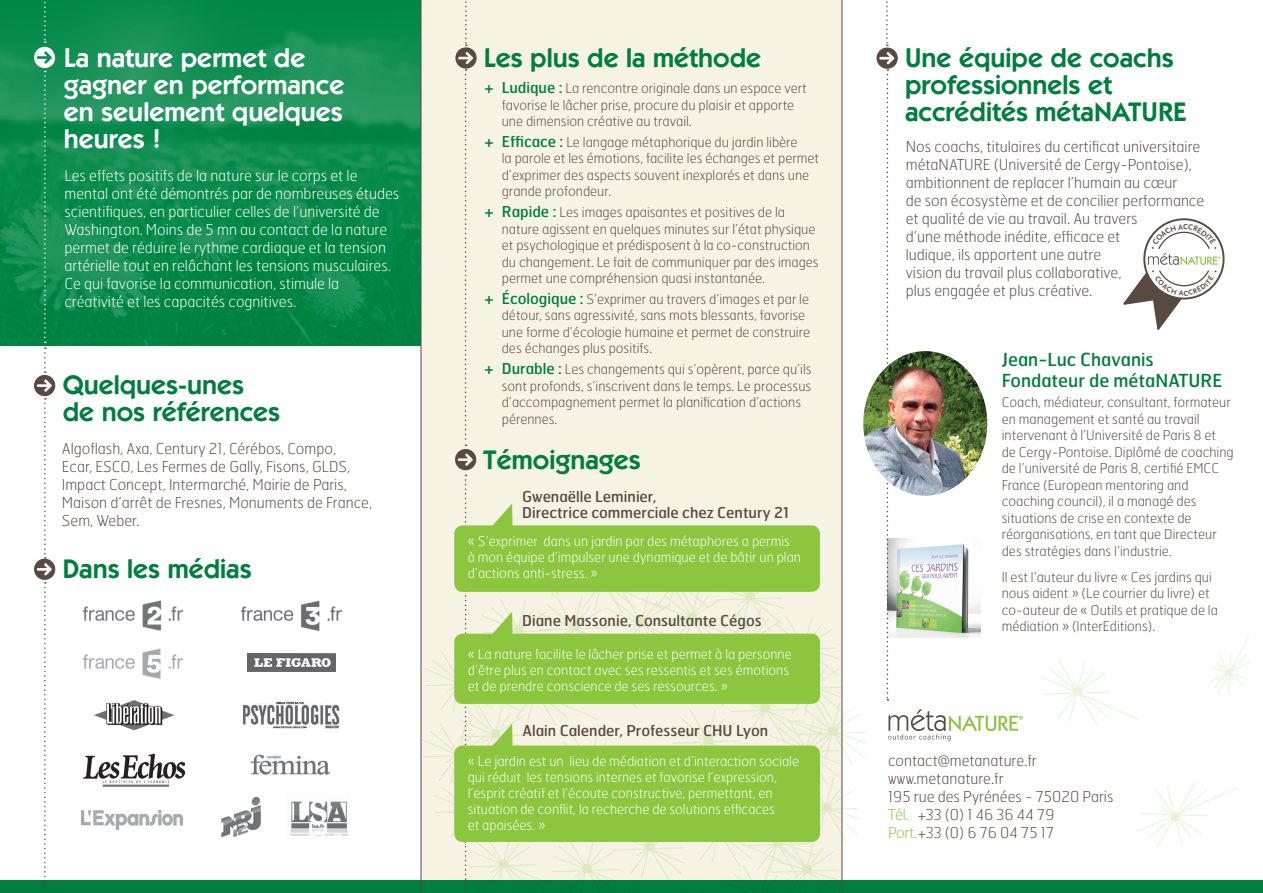
<style>
.page{position:relative;width:1263px;height:893px;background:#fff}
.page>*{position:absolute;margin:0;border:0;box-sizing:border-box;transform-origin:0 0}
.t1{font:600 27px/27px "Itc Kabel";color:#007e3d}
.t2{font:600 27px/27px "Itc Kabel";color:#fff}
.t3{font:18px/20.7px "Hermes";color:#007e3d}
.t4{font:100 15px/18px "Hermes";color:#594a41}
.t5{font:100 15px/18px "Hermes";color:#fff}
.t6{font:15px/16.5px "Hermes";color:#594a41}
.t7{font:100 13.5px/16.5px "Hermes";color:#594a41}
.t8{font:100 13.5px/15.8px "Hermes";color:#fff}
.s1{font-weight:400;font-size:16.5px;color:#007e3d}
.s2{font-weight:400;font-size:15px;color:#007e3d}
.s3{color:#8bc63e}
</style>
<div class="page">
<div style="left:0;top:880px;width:1263px;height:13px;background:#007e3d"></div>
<img style="left:0;top:0;width:421px;height:346px">
<svg style="left:1041px;top:660px;width:98px;height:66px"></svg>
<svg style="left:1209px;top:637px;width:41px;height:57px"></svg>
<svg style="left:1138px;top:782px;width:99px;height:66px"></svg>
<img style="left:899px;top:538px;width:82px;height:99px">
<svg style="left:888px;top:709px;width:135px;height:32px"></svg>
<img style="left:82px;top:811px;width:101px;height:18px">
<img style="left:84px;top:600px;width:100px;height:30px">
<img style="left:84px;top:648px;width:100px;height:30px">
<img style="left:84px;top:753px;width:101px;height:34px">
<img style="left:290px;top:801px;width:59px;height:35px">
<img style="left:95px;top:700px;width:79px;height:29px">
<img style="left:247px;top:654px;width:88px;height:18px">
<img style="left:221px;top:796px;width:40px;height:42px">
<img style="left:252px;top:754px;width:77px;height:21px">
<img style="left:242px;top:701px;width:98px;height:28px">
<img style="left:242px;top:600px;width:101px;height:30px">
<svg style="left:33px;top:0;width:24px;height:891px"></svg>
<svg style="left:876px;top:1px;width:23px;height:699px"></svg>
<svg style="left:421px;top:0;width:446px;height:893px;background:#dae7be"></svg>
<img style="left:863px;top:351px;width:124px;height:145px">
<svg style="left:1123px;top:218px;width:101px;height:112px"></svg>
<h1 class="t2" style="left:64px;top:44px;width:282px">La nature permet de gagner en performance en seulement quelques heures !</h1>
<p class="t5" style="left:64px;top:167px;width:336px">Les effets positifs de la nature sur le corps et le mental ont été démontrés par de nombreuses études scientifiques, en particulier celles de l’université de Washington. Moins de 5 mn au contact de la nature permet de réduire le rythme cardiaque et la tension artérielle tout en relâchant les tensions musculaires.<br>Ce qui favorise la communication, stimule la créativité et les capacités cognitives.</p>
<h1 class="t1" style="left:63px;top:372px;width:219px">Quelques-unes de nos références</h1>
<p class="t4" style="left:62px;top:439px;width:312px">Algoflash, Axa, Century 21, Cérébos, Compo,<br>Ecar, ESCO, Les Fermes de Gally, Fisons, GLDS, Impact Concept, Intermarché, Mairie de Paris, Maison d’arrêt de Fresnes, Monuments de France, Sem, Weber.</p>
<h1 class="t1" style="left:63px;top:555px;width:190px">Dans les médias</h1>
<h1 class="t1" style="left:484px;top:44px;width:279px">Les plus de la méthode</h1>
<p class="t7" style="left:502px;top:80px;width:307px;text-indent:-17px"><span class="s1">+</span> <span class="s2">Ludique :</span> La rencontre originale dans un espace vert favorise le lâcher prise, procure du plaisir et apporte une dimension créative au travail.</p>
<p class="t7" style="left:502px;top:133px;width:319px;text-indent:-17px"><span class="s1">+</span> <span class="s2">Efficace :</span> Le langage métaphorique du jardin libère<br>la parole et les émotions, facilite les échanges et permet d’exprimer des aspects souvent inexplorés et dans une grande profondeur.</p>
<p class="t7" style="left:502px;top:204px;width:318px;text-indent:-17px"><span class="s1">+</span> <span class="s2">Rapide :</span> Les images apaisantes et positives de la nature agissent en quelques minutes sur l’état physique et psychologique et prédisposent à la co-construction du changement. Le fait de communiquer par des images permet une compréhension quasi instantanée.</p>
<p class="t7" style="left:502px;top:290px;width:310px;text-indent:-17px"><span class="s1">+</span> <span class="s2">Écologique :</span> S’exprimer au travers d’images et par le détour, sans agressivité, sans mots blessants, favorise une forme d’écologie humaine et permet de construire des échanges plus positifs.</p>
<p class="t7" style="left:502px;top:361px;width:311px;text-indent:-17px"><span class="s1">+</span> <span class="s2">Durable :</span> Les changements qui s’opèrent, parce qu’ils sont profonds, s’inscrivent dans le temps. Le processus d’accompagnement permet la planification d’actions pérennes.</p>
<h1 class="t1" style="left:483px;top:446px;width:159px">Témoignages</h1>
<p class="t6" style="left:522px;top:488px;width:268px">Gwenaëlle Leminier,<br>Directrice commerciale chez Century 21</p>
<p class="t8" style="left:468px;top:533px;width:335px">« S’exprimer dans un jardin par des métaphores a permis<br>à mon équipe d’impulser une dynamique et de bâtir un plan d’actions anti-stress. »</p>
<p class="t6" style="left:522px;top:612px;width:241px">Diane Massonie, Consultante Cégos</p>
<p class="t8" style="left:468px;top:646px;width:325px">« La nature facilite le lâcher prise et permet à la personne d’être plus en contact avec ses ressentis et ses émotions et de prendre conscience de ses ressources. »</p>
<p class="t6" style="left:522px;top:722px;width:247px">Alain Calender, Professeur CHU Lyon</p>
<p class="t8" style="left:468px;top:753px;width:333px">« Le jardin est un lieu de médiation et d’interaction sociale qui réduit les tensions internes et favorise l’expression, l’esprit créatif et l’écoute constructive, permettant, en situation de conflit, la recherche de solutions efficaces<br>et apaisées. »</p>
<h1 class="t1" style="left:905px;top:44px;width:283px">Une équipe de coachs professionnels et accrédités métaNATURE</h1>
<p class="t4" style="left:906px;top:137px;width:300px">Nos coachs, titulaires du certificat universitaire métaNATURE (Université de Cergy-Pontoise), ambitionnent de replacer l’humain au cœur<br>de son écosystème et de concilier performance et qualité de vie au travail. Au travers<br>d’une méthode inédite, efficace et<br>ludique, ils apportent une autre<br>vision du travail plus collaborative,<br>plus engagée et plus créative.</p>
<h2 class="t3" style="left:1002px;top:348px;width:222px">Jean-Luc Chavanis<br>Fondateur de métaNATURE</h2>
<p class="t7" style="left:1002px;top:394px;width:233px">Coach, médiateur, consultant, formateur en management et santé au travail intervenant à l’Université de Paris 8 et<br>de Cergy-Pontoise. Diplômé de coaching de l’université de Paris 8, certifié EMCC France (European mentoring and coaching council), il a managé des situations de crise en contexte de réorganisations, en tant que Directeur des stratégies dans l’industrie.</p>
<p class="t7" style="left:1002px;top:568px;width:218px">Il est l’auteur du livre « Ces jardins qui nous aident » (Le courrier du livre) et co-auteur de « Outils et pratique de la médiation » (InterEditions).</p>
<p class="t4" style="left:888px;top:751px;width:227px">contact@metanature.fr www.metanature.fr<br>195 rue des Pyrénées - 75020 Paris<br><span class="s3">Tél.</span> +33 (0) 1 46 36 44 79<br><span class="s3">Port.</span>+33 (0) 6 76 04 75 17</p>
</div>
